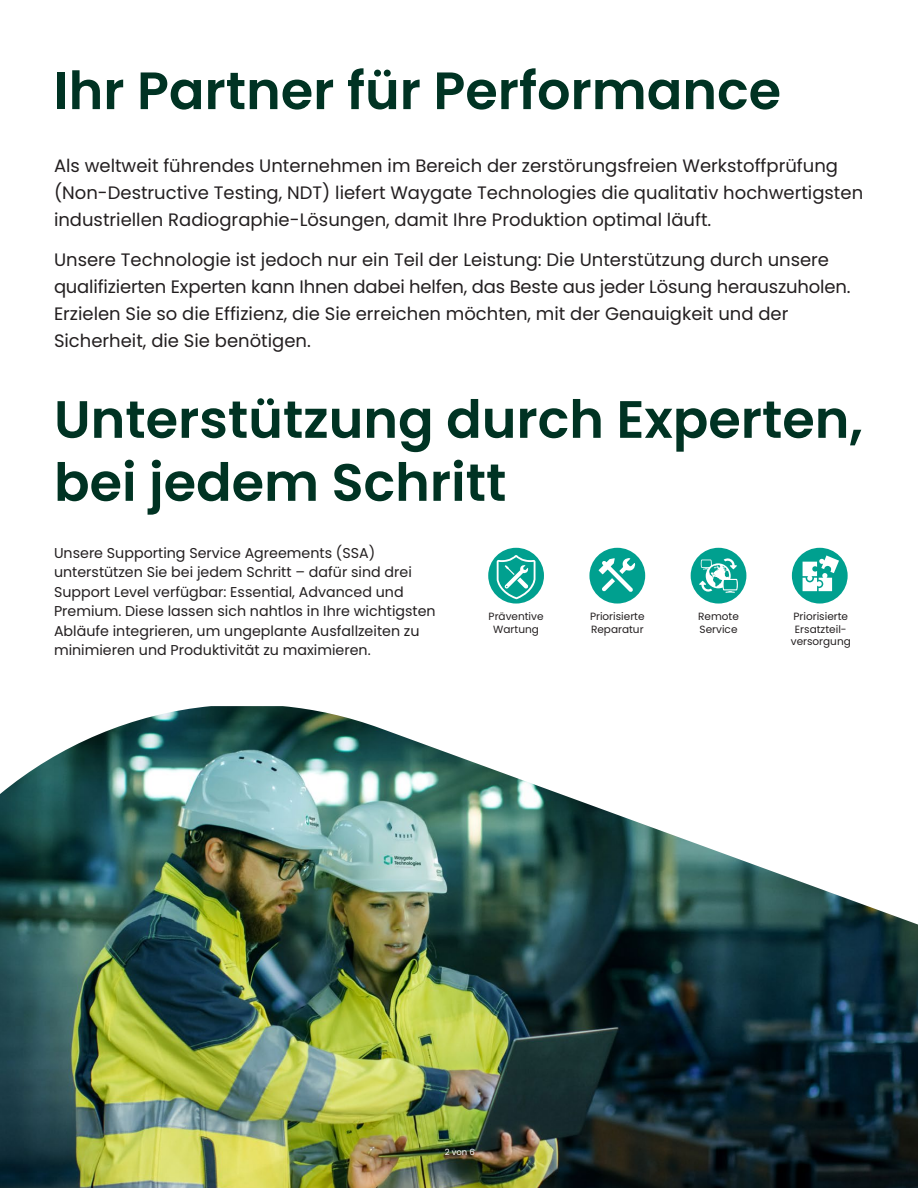
<style>
.page{position:relative;width:918px;height:1188px;background:#fff}
.page>*{position:absolute;margin:0;border:0;box-sizing:border-box;transform-origin:0 0}
.t1{font:600 52.5px/63px "Poppins";color:#003323}
.t2{font:18px/27px "Poppins";color:#231f20}
.t3{font:14.25px/19.5px "Poppins";color:#231f20}
.t4{font:10.5px/12.8px "Poppins";color:#231f20;text-align:center}
.t5{font:8.55px "Poppins";color:#fff}
</style>
<div class="page">
<img style="left:0;top:706px;width:918px;height:482px">
<svg style="left:488px;top:548px;width:56px;height:56px"></svg>
<svg style="left:589px;top:548px;width:56px;height:56px"></svg>
<svg style="left:691px;top:548px;width:55px;height:56px"></svg>
<svg style="left:792px;top:548px;width:56px;height:56px"></svg>
<h1 class="t1" style="left:54px;top:60px;width:729px">Ihr Partner für Performance</h1>
<p class="t2" style="left:54px;top:152px;width:811px">Als weltweit führendes Unternehmen im Bereich der zerstörungsfreien Werkstoffprüfung (Non-Destructive Testing, NDT) liefert Waygate Technologies die qualitativ hochwertigsten industriellen Radiographie-Lösungen, damit Ihre Produktion optimal läuft.</p>
<p class="t2" style="left:54px;top:247px;width:798px">Unsere Technologie ist jedoch nur ein Teil der Leistung: Die Unterstützung durch unsere qualifizierten Experten kann Ihnen dabei helfen, das Beste aus jeder Lösung herauszuholen.<br>Erzielen Sie so die Effizienz, die Sie erreichen möchten, mit der Genauigkeit und der Sicherheit, die Sie benötigen.</p>
<h1 class="t1" style="left:54px;top:388px;width:810px">Unterstützung durch Experten, bei jedem Schritt</h1>
<p class="t3" style="left:54px;top:543px;width:383px">Unsere Supporting Service Agreements (SSA) unterstützen Sie bei jedem Schritt – dafür sind drei Support Level verfügbar: Essential, Advanced und Premium. Diese lassen sich nahtlos in Ihre wichtigsten Abläufe integrieren, um ungeplante Ausfallzeiten zu minimieren und Produktivität zu maximieren.</p>
<p class="t4" style="left:489px;top:610px;width:57px">Präventive<br>Wartung</p>
<p class="t4" style="left:698px;top:610px;width:42px;text-align:left">Remote<br>Service</p>
<p class="t4" style="left:590px;top:610px;width:56px;text-align:left">Priorisierte<br>Reparatur</p>
<p class="t4" style="left:791px;top:610px;width:62px">Priorisierte<br>Ersatzteil&shy;versorgung</p>
<p class="t5" style="left:445px;top:1147px;width:32px">2 von 6</p>
</div>
